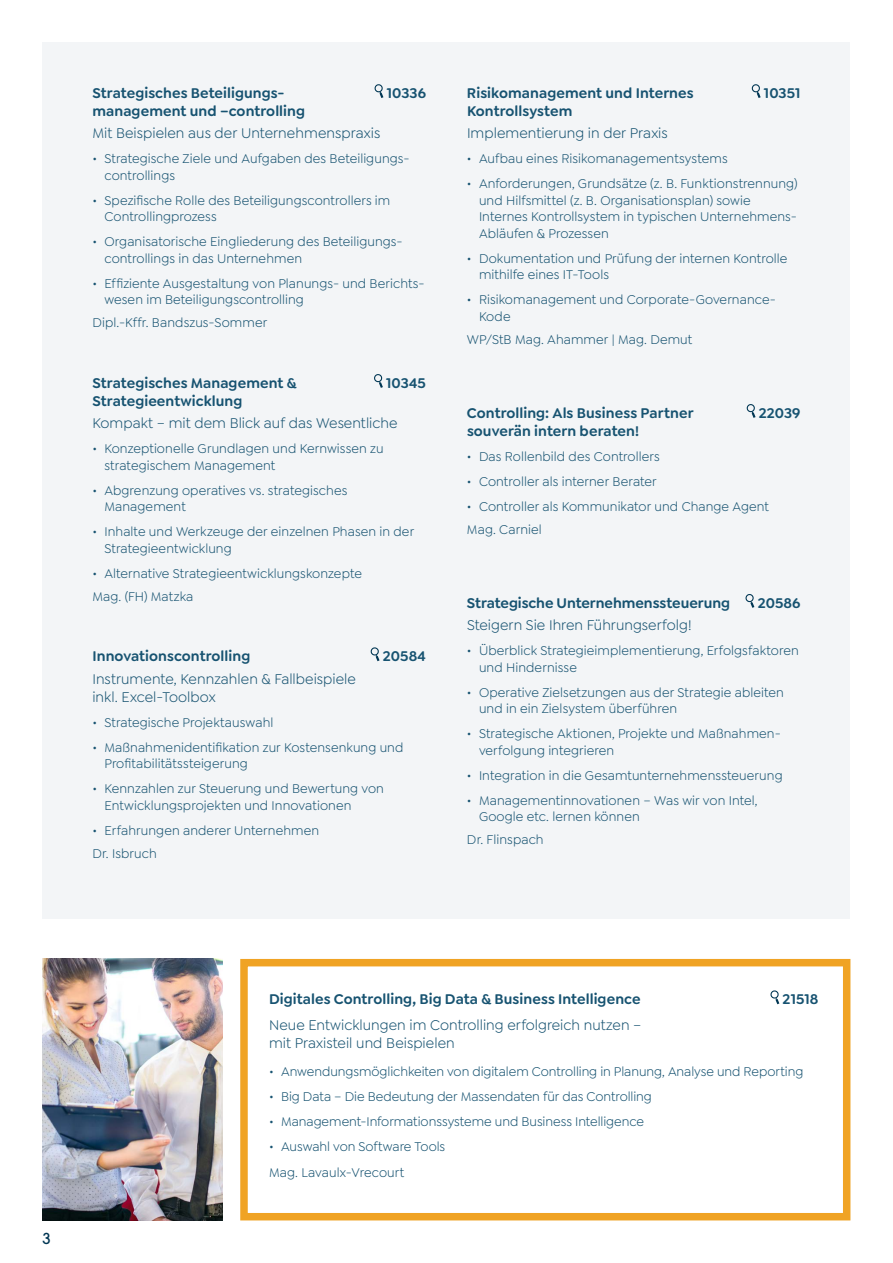
<style>
.page{position:relative;width:893px;height:1263px;background:#fff}
.page>*{position:absolute;margin:0;border:0;box-sizing:border-box;transform-origin:0 0}
.t1{font:600 15px "Goldplay";letter-spacing:.005em;color:#175371}
.t2{font:15px/18px "Goldplay";letter-spacing:.005em;color:#175371}
.t3{font:500 15px "ITC Avant Garde Std";color:#003653}
.t4{font:13.5px/16.5px "Goldplay";letter-spacing:.005em;color:#175371}
</style>
<div class="page">
<div style="left:43px;top:43px;width:807px;height:875px;background:#f3f5f7"></div>
<svg style="left:374px;top:84px;width:10px;height:14px"></svg>
<svg style="left:374px;top:374px;width:9px;height:14px"></svg>
<svg style="left:370px;top:647px;width:10px;height:15px"></svg>
<svg style="left:751px;top:84px;width:10px;height:14px"></svg>
<svg style="left:746px;top:404px;width:10px;height:14px"></svg>
<svg style="left:745px;top:594px;width:10px;height:14px"></svg>
<div style="left:240px;top:959px;width:610px;height:261px;border:8px solid #f0a324"></div>
<img style="left:43px;top:959px;width:179px;height:261px">
<svg style="left:770px;top:990px;width:10px;height:15px"></svg>
<p class="t1" style="left:92px;top:84px;width:194px">Strategisches Beteiligungs-</p>
<p class="t1" style="left:387px;top:84px;width:41px">10336</p>
<p class="t1" style="left:92px;top:102px;width:214px">management und –controlling</p>
<p class="t2" style="left:92px;top:124px;width:289px">Mit Beispielen aus der Unternehmenspraxis</p>
<p class="t4" style="left:104px;top:151px;width:307px;text-indent:-12px">• Strategische Ziele und Aufgaben des Beteiligungs&shy;controllings</p>
<p class="t4" style="left:104px;top:192px;width:287px;text-indent:-12px">• Spezifische Rolle des Beteiligungscontrollers im<br>Controllingprozess</p>
<p class="t4" style="left:104px;top:234px;width:298px;text-indent:-12px">• Organisatorische Eingliederung des Beteiligungs&shy;controllings in das Unternehmen</p>
<p class="t4" style="left:104px;top:275px;width:322px;text-indent:-12px">• Effiziente Ausgestaltung von Planungs- und Berichts&shy;wesen im Beteiligungscontrolling</p>
<p class="t4" style="left:92px;top:315px;width:176px">Dipl.-Kffr. Bandszus-Sommer</p>
<p class="t1" style="left:92px;top:374px;width:206px">Strategisches Management &amp;</p>
<p class="t1" style="left:386px;top:374px;width:41px">10345</p>
<p class="t1" style="left:92px;top:392px;width:151px">Strategieentwicklung</p>
<p class="t2" style="left:92px;top:414px;width:307px">Kompakt – mit dem Blick auf das Wesentliche</p>
<p class="t4" style="left:104px;top:441px;width:281px;text-indent:-12px">• Konzeptionelle Grundlagen und Kernwissen zu strategischem Management</p>
<p class="t4" style="left:104px;top:482px;width:244px;text-indent:-12px">• Abgrenzung operatives vs. strategisches<br>Management</p>
<p class="t4" style="left:104px;top:524px;width:311px;text-indent:-12px">• Inhalte und Werkzeuge der einzelnen Phasen in der<br>Strategieentwicklung</p>
<p class="t4" style="left:92px;top:562px;width:271px;line-height:23px">• Alternative Strategieentwicklungskonzepte<br>Mag. (FH) Matzka</p>
<p class="t1" style="left:92px;top:647px;width:159px">Innovationscontrolling</p>
<p class="t1" style="left:383px;top:647px;width:45px">20584</p>
<p class="t2" style="left:92px;top:670px;width:265px">Instrumente, Kennzahlen &amp; Fallbeispiele inkl. Excel-Toolbox</p>
<p class="t4" style="left:92px;top:714px;width:182px">• Strategische Projektauswahl</p>
<p class="t4" style="left:104px;top:739px;width:301px;text-indent:-12px">• Maßnahmenidentifikation zur Kostensenkung und<br>Profitabilitätssteigerung</p>
<p class="t4" style="left:104px;top:780px;width:281px;text-indent:-12px">• Kennzahlen zur Steuerung und Bewertung von<br>Entwicklungsprojekten und Innovationen</p>
<p class="t4" style="left:92px;top:819px;width:228px;line-height:23px">• Erfahrungen anderer Unternehmen<br>Dr. Isbruch</p>
<p class="t1" style="left:467px;top:84px;width:228px">Risikomanagement und Internes</p>
<p class="t1" style="left:764px;top:84px;width:38px">10351</p>
<p class="t1" style="left:467px;top:102px;width:107px">Kontrollsystem</p>
<p class="t2" style="left:467px;top:124px;width:202px">Implementierung in der Praxis</p>
<p class="t4" style="left:467px;top:151px;width:262px">• Aufbau eines Risikomanagementsystems</p>
<p class="t4" style="left:479px;top:176px;width:320px;text-indent:-12px">• Anforderungen, Grundsätze (z. B. Funktionstrennung) und Hilfsmittel (z. B. Organisationsplan) sowie Internes Kontrollsystem in typischen Unternehmens-Abläufen &amp; Prozessen</p>
<p class="t4" style="left:479px;top:250px;width:310px;text-indent:-12px">• Dokumentation und Prüfung der internen Kontrolle mithilfe eines IT-Tools</p>
<p class="t4" style="left:479px;top:292px;width:299px;text-indent:-12px">• Risikomanagement und Corporate-Governance-<br>Kode</p>
<p class="t4" style="left:467px;top:331px;width:227px">WP/StB Mag. Ahammer | Mag. Demut</p>
<p class="t1" style="left:467px;top:404px;width:228px">Controlling: Als Business Partner</p>
<p class="t1" style="left:759px;top:404px;width:43px">22039</p>
<p class="t1" style="left:467px;top:422px;width:174px">souverän intern beraten!</p>
<p class="t4" style="left:467px;top:448px;width:194px">• Das Rollenbild des Controllers</p>
<p class="t4" style="left:467px;top:473px;width:191px">• Controller als interner Berater</p>
<p class="t4" style="left:467px;top:495px;width:303px;line-height:23px">• Controller als Kommunikator und Change Agent<br>Mag. Carniel</p>
<p class="t1" style="left:467px;top:593px;width:265px">Strategische Unternehmenssteuerung</p>
<p class="t1" style="left:758px;top:593px;width:44px">20586</p>
<p class="t2" style="left:467px;top:616px;width:226px">Steigern Sie Ihren Führungserfolg!</p>
<p class="t4" style="left:479px;top:642px;width:321px;text-indent:-12px">• Überblick Strategieimplementierung, Erfolgsfaktoren und Hindernisse</p>
<p class="t4" style="left:479px;top:684px;width:306px;text-indent:-12px">• Operative Zielsetzungen aus der Strategie ableiten und in ein Zielsystem überführen</p>
<p class="t4" style="left:479px;top:725px;width:303px;text-indent:-12px">• Strategische Aktionen, Projekte und Maßnahmen&shy;verfolgung integrieren</p>
<p class="t4" style="left:467px;top:767px;width:317px">• Integration in die Gesamtunternehmenssteuerung</p>
<p class="t4" style="left:479px;top:792px;width:280px;text-indent:-12px">• Managementinnovationen – Was wir von Intel,<br>Google etc. lernen können</p>
<p class="t4" style="left:467px;top:831px;width:78px">Dr. Flinspach</p>
<p class="t3" style="left:43px;top:1229px;width:10px">3</p>
<p class="t1" style="left:269px;top:990px;width:373px">Digitales Controlling, Big Data &amp; Business Intelligence</p>
<p class="t1" style="left:783px;top:990px;width:37px">21518</p>
<p class="t2" style="left:269px;top:1016px;width:374px">Neue Entwicklungen im Controlling erfolgreich nutzen – mit Praxisteil und Beispielen</p>
<p class="t4" style="left:269px;top:1063px;width:536px">• Anwendungsmöglichkeiten von digitalem Controlling in Planung, Analyse und Reporting</p>
<p class="t4" style="left:269px;top:1088px;width:384px">• Big Data – Die Bedeutung der Massendaten für das Controlling</p>
<p class="t4" style="left:269px;top:1113px;width:377px">• Management-Informationssysteme und Business Intelligence</p>
<p class="t4" style="left:269px;top:1133px;width:178px;line-height:26px">• Auswahl von Software Tools<br>Mag. Lavaulx-Vrecourt</p>
</div>
